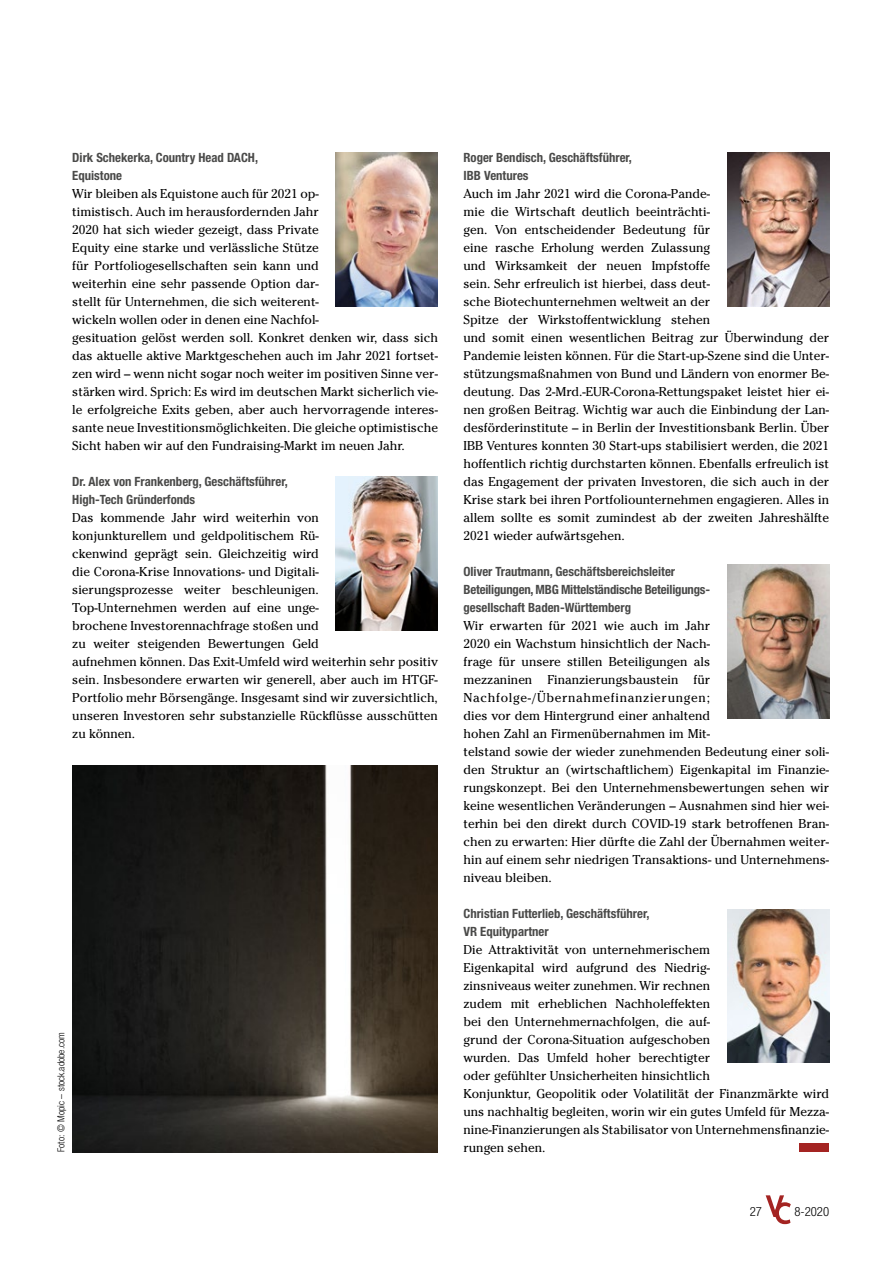
<style>
.page{position:relative;width:893px;height:1263px;background:#fff}
.page>*{position:absolute;margin:0;border:0;box-sizing:border-box;transform-origin:0 0}
.t1{font:12.75px/18px "Cheltenham";color:#000}
.t2{font:700 condensed 12.75px/18px "Helvetica Neue";color:#4a4a49}
.t3{font:300 condensed 12.75px "Helvetica Neue";color:#000}
.t4{font:300 condensed 9.75px "Helvetica Neue";color:#000}
</style>
<div class="page">
<img style="left:72px;top:765px;width:366px;height:387px">
<img style="left:336px;top:153px;width:102px;height:153px">
<div style="left:799px;top:1143px;width:30px;height:9px;background:#a42422"></div>
<img style="left:727px;top:909px;width:102px;height:153px">
<img style="left:727px;top:565px;width:102px;height:153px">
<img style="left:336px;top:477px;width:102px;height:153px">
<img style="left:727px;top:153px;width:102px;height:153px">
<svg style="left:766px;top:1195px;width:25px;height:29px"></svg>
<p class="t2" style="left:72px;top:148px;width:187px">Dirk Schekerka, Country Head DACH,<br>Equistone</p>
<p class="t1" style="left:72px;top:185px;width:367px">Wir bleiben als Equistone auch für 2021 op-<br>timistisch. Auch im herausfordernden Jahr<br>2020 hat sich wieder gezeigt, dass Private<br>Equity eine starke und verlässliche Stütze<br>für Portfoliogesellschaften sein kann und<br>weiterhin eine sehr passende Option dar-<br>stellt für Unternehmen, die sich weiterent-<br>wickeln wollen oder in denen eine Nachfol-<br>gesituation gelöst werden soll. Konkret denken wir, dass sich das aktuelle aktive Marktgeschehen auch im Jahr 2021 fortset&shy;zen wird – wenn nicht sogar noch weiter im positiven Sinne ver&shy;stärken wird. Sprich: Es wird im deutschen Markt sicherlich vie&shy;le erfolgreiche Exits geben, aber auch hervorragende interes&shy;sante neue Investitionsmöglichkeiten. Die gleiche optimistische Sicht haben wir auf den Fundraising-Markt im neuen Jahr.</p>
<p class="t2" style="left:72px;top:472px;width:217px">Dr. Alex von Frankenberg, Geschäftsführer,<br>High-Tech Gründerfonds</p>
<p class="t1" style="left:72px;top:509px;width:367px">Das kommende Jahr wird weiterhin von<br>konjunkturellem und geldpolitischem Rü-<br>ckenwind geprägt sein. Gleichzeitig wird<br>die Corona-Krise Innovations- und Digitali-<br>sierungsprozesse weiter beschleunigen.<br>Top-Unternehmen werden auf eine unge-<br>brochene Investorennachfrage stoßen und<br>zu weiter steigenden Bewertungen Geld<br>aufnehmen können. Das Exit-Umfeld wird weiterhin sehr positiv sein. Insbesondere erwarten wir generell, aber auch im HTGF-Portfolio mehr Börsengänge. Insgesamt sind wir zuversichtlich, unseren Investoren sehr substanzielle Rückflüsse ausschütten zu können.</p>
<p class="t4" style="left:55px;top:1152px;width:121px;rotate:-90deg">Foto: © Mopic – stock.adobe.com</p>
<p class="t2" style="left:463px;top:148px;width:170px">Roger Bendisch, Geschäftsführer,<br>IBB Ventures</p>
<p class="t1" style="left:463px;top:185px;width:367px">Auch im Jahr 2021 wird die Corona-Pande-<br>mie die Wirtschaft deutlich beeinträchti-<br>gen. Von entscheidender Bedeutung für<br>eine rasche Erholung werden Zulassung<br>und Wirksamkeit der neuen Impfstoffe<br>sein. Sehr erfreulich ist hierbei, dass deut-<br>sche Biotechunternehmen weltweit an der<br>Spitze der Wirkstoffentwicklung stehen<br>und somit einen wesentlichen Beitrag zur Überwindung der Pandemie leisten können. Für die Start-up-Szene sind die Unter&shy;stützungsmaßnahmen von Bund und Ländern von enormer Be&shy;deutung. Das 2-Mrd.-EUR-Corona-Rettungspaket leistet hier ei&shy;nen großen Beitrag. Wichtig war auch die Einbindung der Lan&shy;desförderinstitute – in Berlin der Investitionsbank Berlin. Über IBB Ventures konnten 30 Start-ups stabilisiert werden, die 2021 hoffentlich richtig durchstarten können. Ebenfalls erfreulich ist das Engagement der privaten Investoren, die sich auch in der Krise stark bei ihren Portfoliounternehmen engagieren. Alles in allem sollte es somit zumindest ab der zweiten Jahreshälfte 2021 wieder aufwärtsgehen.</p>
<p class="t2" style="left:463px;top:562px;width:248px">Oliver Trautmann, Geschäftsbereichsleiter<br>Beteiligungen, MBG Mittelständische Beteiligungs&shy;gesellschaft Baden-Württemberg</p>
<p class="t1" style="left:463px;top:617px;width:367px">Wir erwarten für 2021 wie auch im Jahr<br>2020 ein Wachstum hinsichtlich der Nach-<br>frage für unsere stillen Beteiligungen als<br>mezzaninen Finanzierungsbaustein für Nachfolge-/Übernahmefinanzierungen;<br>dies vor dem Hintergrund einer anhaltend<br>hohen Zahl an Firmenübernahmen im Mit-<br>telstand sowie der wieder zunehmenden Bedeutung einer soli&shy;den Struktur an (wirtschaftlichem) Eigenkapital im Finanzie&shy;rungskonzept. Bei den Unternehmensbewertungen sehen wir keine wesentlichen Veränderungen – Ausnahmen sind hier wei&shy;terhin bei den direkt durch COVID-19 stark betroffenen Bran&shy;chen zu erwarten: Hier dürfte die Zahl der Übernahmen weiter&shy;hin auf einem sehr niedrigen Transaktions- und Unternehmens&shy;niveau bleiben.</p>
<p class="t2" style="left:463px;top:904px;width:187px">Christian Futterlieb, Geschäftsführer,<br>VR Equitypartner</p>
<p class="t1" style="left:463px;top:941px;width:367px">Die Attraktivität von unternehmerischem<br>Eigenkapital wird aufgrund des Niedrig-<br>zinsniveaus weiter zunehmen. Wir rechnen<br>zudem mit erheblichen Nachholeffekten<br>bei den Unternehmernachfolgen, die auf-<br>grund der Corona-Situation aufgeschoben<br>wurden. Das Umfeld hoher berechtigter<br>oder gefühlter Unsicherheiten hinsichtlich<br>Konjunktur, Geopolitik oder Volatilität der Finanzmärkte wird uns nachhaltig begleiten, worin wir ein gutes Umfeld für Mezza&shy;nine-Finanzierungen als Stabilisator von Unternehmensfinanzie-</p>
<p class="t1" style="left:463px;top:1139px;width:83px">rungen sehen.</p>
<p class="t3" style="left:750px;top:1204px;width:14px">27</p>
<p class="t3" style="left:794px;top:1204px;width:36px">8-2020</p>
</div>
